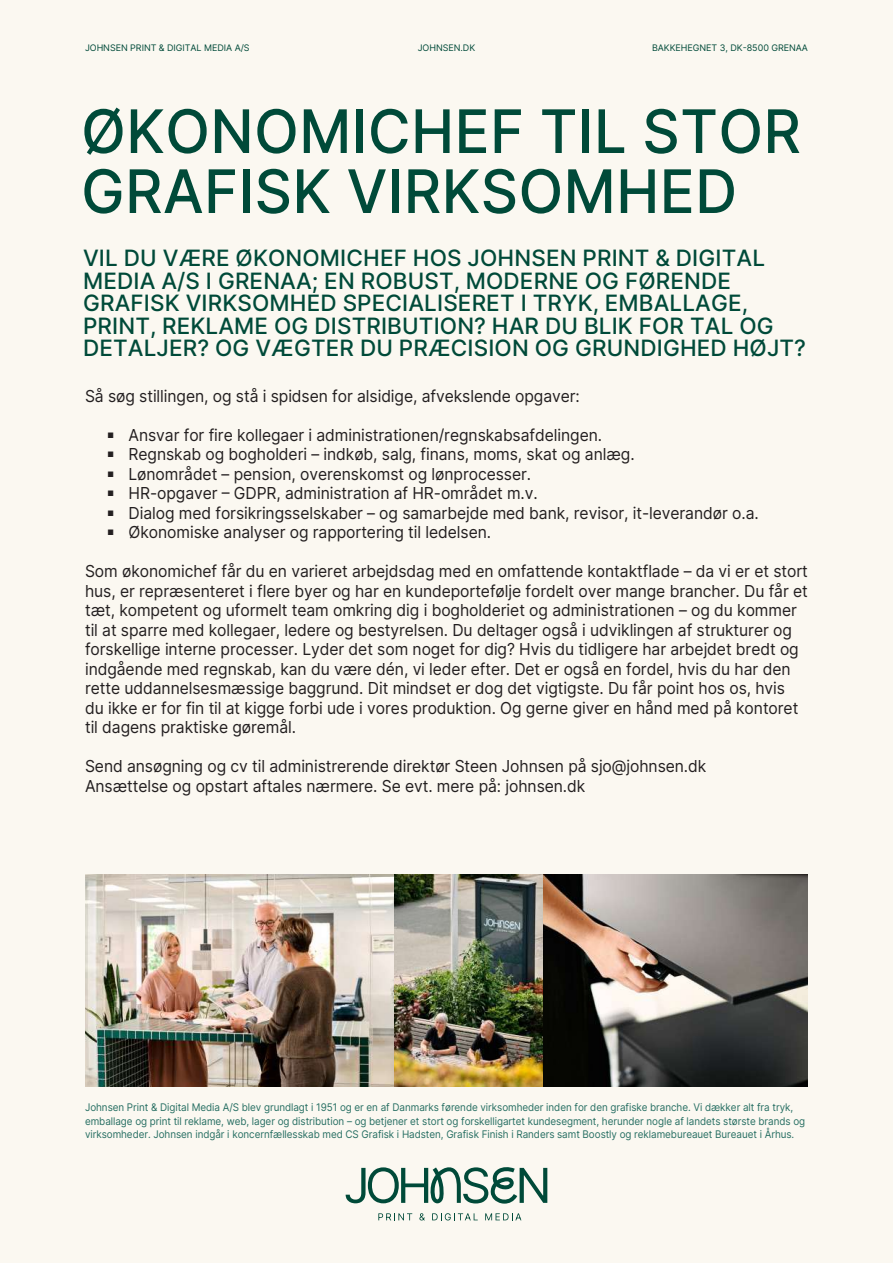
<style>
.page{position:relative;width:893px;height:1263px;background:#fbf8f1}
.page>*{position:absolute;margin:0;border:0;box-sizing:border-box;transform-origin:0 0}
.t1{font:60px/60px "Inter";letter-spacing:.005em;color:#004a39}
.t2{font:22.5px/22.5px "Inter";letter-spacing:.005em;color:#004a39}
.t3{font:16.5px/19.5px "Inter";letter-spacing:-.005em;color:#231f20;scale:.95 1}
.t4{font:10.5px/13.5px "Inter";letter-spacing:-.005em;color:#266e62;scale:.94 1}
.t5{font:9px "Inter";letter-spacing:-.005em;color:#004a39}
</style>
<div class="page">
<img style="left:543px;top:874px;width:265px;height:213px">
<img style="left:394px;top:874px;width:149px;height:213px">
<img style="left:85px;top:874px;width:309px;height:213px">
<svg style="left:378px;top:1213px;width:34px;height:7px"></svg>
<svg style="left:419px;top:1213px;width:6px;height:7px"></svg>
<svg style="left:432px;top:1213px;width:46px;height:7px"></svg>
<svg style="left:485px;top:1213px;width:36px;height:7px"></svg>
<svg style="left:346px;top:1167px;width:201px;height:36px"></svg>
<p class="t5" style="left:85px;top:41px;width:166px">JOHNSEN PRINT &amp; DIGITAL MEDIA A/S</p>
<p class="t5" style="left:418px;top:41px;width:59px">JOHNSEN.DK</p>
<p class="t5" style="left:652px;top:41px;width:157px">BAKKEHEGNET 3, DK-8500 GRENAA</p>
<h1 class="t1" style="left:81px;top:100px;width:721px">ØKONOMICHEF TIL STOR<br>GRAFISK VIRKSOMHED</h1>
<p class="t2" style="left:83px;top:246px;width:724px">VIL DU VÆRE ØKONOMICHEF HOS JOHNSEN PRINT &amp; DIGITAL MEDIA A/S I GRENAA; EN ROBUST, MODERNE OG FØRENDE GRAFISK VIRKSOMHED SPECIALISERET I TRYK, EMBALLAGE, PRINT, REKLAME OG DISTRIBUTION? HAR DU BLIK FOR TAL OG DETALJER? OG VÆGTER DU PRÆCISION OG GRUNDIGHED HØJT?</p>
<p class="t3" style="left:85px;top:386px;width:522px">Så søg stillingen, og stå i spidsen for alsidige, afvekslende opgaver:</p>
<p class="t3" style="left:108px;top:425px;width:522px"><sup>■</sup> Ansvar for fire kollegaer i administrationen/regnskabsafdelingen.</p>
<p class="t3" style="left:108px;top:444px;width:556px"><sup>■</sup> Regnskab og bogholderi – indkøb, salg, finans, moms, skat og anlæg.</p>
<p class="t3" style="left:108px;top:464px;width:447px"><sup>■</sup> Lønområdet – pension, overenskomst og lønprocesser.</p>
<p class="t3" style="left:108px;top:483px;width:454px"><sup>■</sup> HR-opgaver – GDPR, administration af HR-området m.v.</p>
<p class="t3" style="left:108px;top:503px;width:687px"><sup>■</sup> Dialog med forsikringsselskaber – og samarbejde med bank, revisor, it-leverandør o.a.</p>
<p class="t3" style="left:108px;top:522px;width:405px"><sup>■</sup> Økonomiske analyser og rapportering til ledelsen.</p>
<p class="t3" style="left:85px;top:561px;width:762px">Som økonomichef får du en varieret arbejdsdag med en omfattende kontaktflade – da vi er et stort hus, er repræsenteret i flere byer og har en kundeportefølje fordelt over mange brancher. Du får et tæt, kompetent og uformelt team omkring dig i bogholderiet og administrationen – og du kommer til at sparre med kollegaer, ledere og bestyrelsen. Du deltager også i udviklingen af strukturer og forskellige interne processer. Lyder det som noget for dig? Hvis du tidligere har arbejdet bredt og indgående med regnskab, kan du være dén, vi leder efter. Det er også en fordel, hvis du har den rette uddannelsesmæssige baggrund. Dit mindset er dog det vigtigste. Du får point hos os, hvis du ikke er for fin til at kigge forbi ude i vores produktion. Og gerne giver en hånd med på kontoret til dagens praktiske gøremål.</p>
<p class="t3" style="left:85px;top:756px;width:656px">Send ansøgning og cv til administrerende direktør Steen Johnsen på sjo@johnsen.dk<br>Ansættelse og opstart aftales nærmere. Se evt. mere på: johnsen.dk</p>
<p class="t4" style="left:85px;top:1100px;width:768px">Johnsen Print &amp; Digital Media A/S blev grundlagt i 1951 og er en af Danmarks førende virksomheder inden for den grafiske branche. Vi dækker alt fra tryk, emballage og print til reklame, web, lager og distribution – og betjener et stort og forskelligartet kundesegment, herunder nogle af landets største brands og virksomheder. Johnsen indgår i koncernfællesskab med CS Grafisk i Hadsten, Grafisk Finish i Randers samt Boostly og reklamebureauet Bureauet i Århus.</p>
</div>
